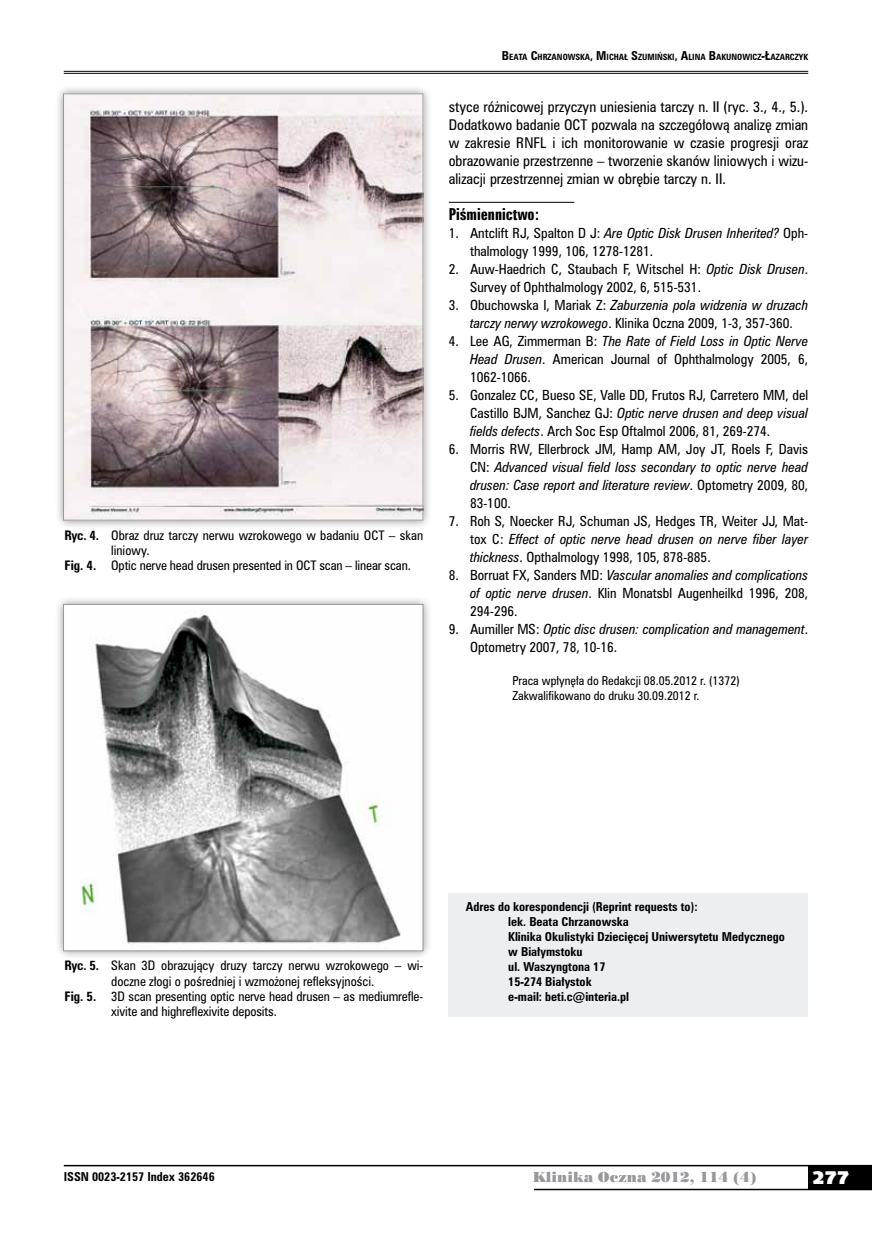
<style>
.page{position:relative;width:872px;height:1234px;background:#fff}
.page>*{position:absolute;margin:0;border:0;box-sizing:border-box;transform-origin:0 0}
.t1{font:18px "Humanst 531 U Blk PL";color:#fff}
.t2{font:15px "Zurich Bd X Cn PL";color:#000}
.t3{font:13.5px/18px "Zurich Cn PL";color:#000;text-align:justify}
.t4{font:13.5px "Poster Bodoni PL";color:#98989c}
.t5{font:12.75px/18px "Zurich Cn PL";color:#000;text-align:justify}
.t6{font:italic 12.75px/18px "Zurich Cn PL";color:#000;text-align:justify}
.t7{font:12px "Zurich Cn PL";color:#000}
.t8{font:700 11.25px/15px "Zurich Cn PL";color:#000}
.t9{font:11.25px/15px "Zurich Cn PL";color:#000}
.t10{font:700 7.8px "Zurich Cn PL";color:#000}
.s1{font-weight:700}
.s2{font-size:11.25px}
.s3{font-style:italic}
.s4{font-style:normal}
</style>
<div class="page">
<div style="left:808px;top:1165px;width:64px;height:24px;background:#000"></div>
<hr style="left:64px;top:1164px;width:808px;height:2px;background:#000">
<hr style="left:534px;top:1188px;width:338px;height:1px;background:#000">
<hr style="left:64px;top:71px;width:744px;height:1px;background:#000">
<hr style="left:64px;top:73px;width:744px;height:1px;background:#000">
<hr style="left:449px;top:202px;width:125px;height:1px;background:#000">
<div style="left:449px;top:893px;width:359px;height:123px;background:#edeeef"></div>
<div style="left:54px;top:85px;width:378px;height:444px;background:#000;opacity:.45"></div>
<img style="left:65px;top:96px;width:356px;height:422px">
<div style="left:63px;top:94px;width:360px;height:426px;border:1px solid #98989c"></div>
<div style="left:54px;top:595px;width:378px;height:364px;background:#000;opacity:.45"></div>
<img style="left:65px;top:606px;width:356px;height:342px">
<div style="left:63px;top:604px;width:360px;height:346px;border:1px solid #98989c"></div>
<p class="t7" style="left:64px;top:527px;width:360px"><span class="s1">Ryc. 4.</span> Obraz druz tarczy nerwu wzrokowego w badaniu OCT – skan</p>
<p class="t7" style="left:111px;top:542px;width:40px">liniowy.</p>
<p class="t7" style="left:64px;top:557px;width:348px"><span class="s1">Fig. 4.</span> Optic nerve head drusen presented in OCT scan – linear scan.</p>
<p class="t10" style="left:502px;top:52px;width:308px"><span class="s2">B</span>EATA <span class="s2">C</span>HRZANOWSKA<span class="s2">, M</span>ICHAŁ <span class="s2">S</span>ZUMIŃSKI<span class="s2">, A</span>LINA <span class="s2">B</span>AKUNOWICZ<span class="s2">-Ł</span>AZARCZYK</p>
<p class="t3" style="left:449px;top:97px;width:361px">styce różnicowej przyczyn uniesienia tarczy n. II (ryc. 3., 4., 5.).<br>Dodatkowo badanie OCT pozwala na szczegółową analizę zmian w zakresie RNFL i ich monitorowanie w czasie progresji oraz obrazowanie przestrzenne – tworzenie skanów liniowych i wizu&shy;alizacji przestrzennej zmian w obrębie tarczy n. II.</p>
<p class="t2" style="left:449px;top:204px;width:92px">Piśmiennictwo:</p>
<p class="t5" style="left:470px;top:223px;width:340px;text-indent:-21px">1. Antclift RJ, Spalton D J: <span class="s3">Are Optic Disk Drusen Inherited?</span> Oph&shy;thalmology 1999, 106, 1278-1281.</p>
<p class="t5" style="left:470px;top:259px;width:340px;text-indent:-21px">2. Auw-Haedrich C, Staubach F, Witschel H: <span class="s3">Optic Disk Drusen</span>.<br>Survey of Ophthalmology 2002, 6, 515-531.</p>
<p class="t5" style="left:449px;top:295px;width:361px;text-align:center">3. Obuchowska I, Mariak Z: <span class="s3">Zaburzenia pola widzenia w druzach tarczy nerwy wzrokowego</span>. Klinika Oczna 2009, 1-3, 357-360.</p>
<p class="t5" style="left:470px;top:331px;width:340px;text-indent:-21px">4. Lee AG, Zimmerman B: <span class="s3">The Rate of Field Loss in Optic Nerve Head Drusen</span>. American Journal of Ophthalmology 2005, 6, 1062-1066.</p>
<p class="t5" style="left:470px;top:385px;width:340px;text-indent:-21px">5. Gonzalez CC, Bueso SE, Valle DD, Frutos RJ, Carretero MM, del Castillo BJM, Sanchez GJ: <span class="s3">Optic nerve drusen and deep visual fields defects</span>. Arch Soc Esp Oftalmol 2006, 81, 269-274.</p>
<p class="t6" style="left:470px;top:439px;width:340px;text-indent:-21px"><span class="s4">6. Morris RW, Ellerbrock JM, Hamp AM, Joy JT, Roels F, Davis CN:</span> Advanced visual field loss secondary to optic nerve head drusen: Case report and literature review<span class="s4">. Optometry 2009, 80, 83-100.</span></p>
<p class="t5" style="left:470px;top:511px;width:340px;text-indent:-21px">7. Roh S, Noecker RJ, Schuman JS, Hedges TR, Weiter JJ, Mat&shy;tox C: <span class="s3">Effect of optic nerve head drusen on nerve fiber layer thickness</span>. Opthalmology 1998, 105, 878-885.</p>
<p class="t5" style="left:470px;top:566px;width:340px;text-indent:-21px">8. Borruat FX, Sanders MD: <span class="s3">Vascular anomalies and complications of optic nerve drusen</span>. Klin Monatsbl Augenheilkd 1996, 208, 294-296.</p>
<p class="t6" style="left:470px;top:620px;width:340px;text-indent:-21px"><span class="s4">9. Aumiller MS:</span> Optic disc drusen: complication and management<span class="s4">.<br>Optometry 2007, 78, 10-16.</span></p>
<p class="t9" style="left:512px;top:673px;width:229px">Praca wpłynęła do Redakcji 08.05.2012 r. (1372)<br>Zakwalifikowano do druku 30.09.2012 r.</p>
<p class="t7" style="left:64px;top:957px;width:360px"><span class="s1">Ryc. 5.</span> Skan 3D obrazujący druzy tarczy nerwu wzrokowego – wi-</p>
<p class="t7" style="left:111px;top:972px;width:265px">doczne złogi o pośredniej i wzmożonej refleksyjności.</p>
<p class="t7" style="left:64px;top:987px;width:360px"><span class="s1">Fig. 5.</span> 3D scan presenting optic nerve head drusen – as mediumrefle-</p>
<p class="t7" style="left:111px;top:1002px;width:167px">xivite and highreflexivite deposits.</p>
<p class="t8" style="left:508px;top:898px;width:278px;text-indent:-43px">Adres do korespondencji (Reprint requests to):<br>lek. Beata Chrzanowska<br>Klinika Okulistyki Dziecięcej Uniwersytetu Medycznego w Białymstoku<br>ul. Waszyngtona 17<br>15-274 Białystok<br>e-mail: beti.c@interia.pl</p>
<p class="t8" style="left:64px;top:1168px;width:152px">ISSN 0023-2157 Index 362646</p>
<p class="t4" style="left:532px;top:1168px;width:225px">Klinika Oczna 2012, 114 (4)</p>
<h1 class="t1" style="left:812px;top:1165px;width:38px">277</h1>
</div>
